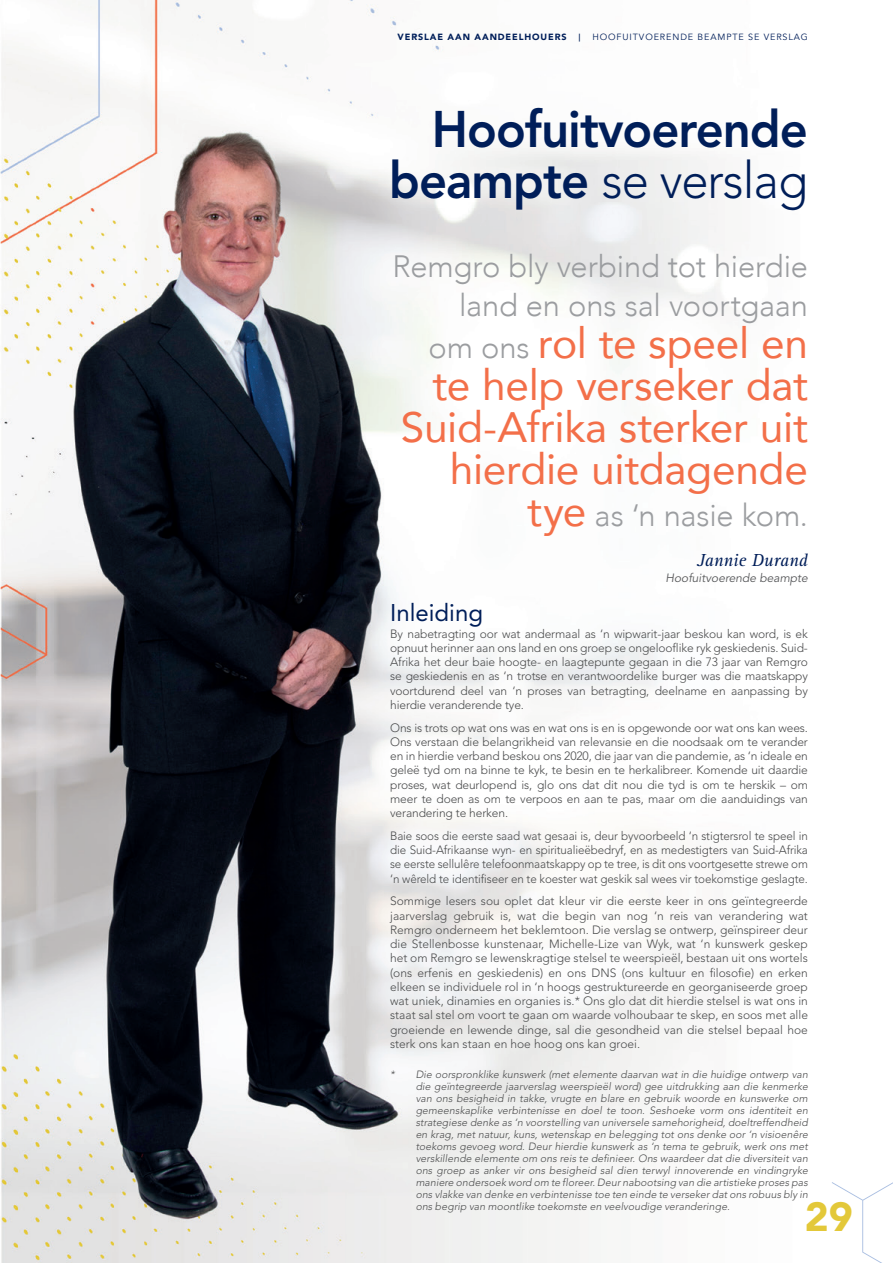
<style>
.page{position:relative;width:893px;height:1263px;background:#fff}
.page>*{position:absolute;margin:0;border:0;box-sizing:border-box;transform-origin:0 0}
.t1{font:800 51px/51px "Avenir LT Std";letter-spacing:-.02em;color:#001e59;text-align:right;scale:.96 1}
.Intro_Remgro_IAR_202{font:42.45px/42px "Avenir";letter-spacing:-.005em;color:#f36f49;text-align:right}
.t2{font:900 40.5px "Avenir LT Std";color:#e3c839}
.Intro_Remgro_IAR_202-2{font:300 30.9px/38.5px "Avenir";letter-spacing:-.005em;color:#9b9da0;text-align:right}
.heading_1_ES{font:24px "Avenir LT Std";color:#001e59}
.t3{font:italic 18px "Rotis Serif Std";color:#001e59}
.Body_copy_Remgro_JM2{font:300 12px/14.2px "Avenir LT Std";letter-spacing:-.01em;color:#4b4c4d;text-align:justify}
.t4{font:italic 12px "Avenir LT Std";color:#57585a}
.Footnote_Remgro_JM21{font:italic 300 10.5px/12px "Avenir LT Std";letter-spacing:.01em;color:#4b4c4d;text-align:justify}
.t5{font:9px "Avenir";letter-spacing:.1em;color:#001e59}
.s1{font-weight:900}
.s2{font-family:"Bodoni Svty Two ITCTT";font-weight:700}
.s3{font-weight:300}
.s4{font-weight:300;font-size:30.9px;color:#9b9da0}
.s5{font-weight:400;font-size:42.45px;color:#f36f49}
</style>
<div class="page">
<img style="left:0;top:0;width:729px;height:1263px">
<svg style="left:832px;top:1182px;width:61px;height:81px"></svg>
<p class="t5" style="left:398px;top:32px;width:412px"><span class="s1">VERSLAE AAN AANDEELHOUERS</span> <span class="s2">|</span> HOOFUITVOERENDE BEAMPTE SE VERSLAG</p>
<p class="t1" style="left:389px;top:104px;width:438px">Hoofuitvoerende beampte <span class="s3">se verslag</span></p>
<p class="Intro_Remgro_IAR_202-2" style="left:393px;top:247px;width:417px">Remgro bly verbind tot hierdie land en ons sal voortgaan</p>
<p class="Intro_Remgro_IAR_202" style="left:401px;top:321px;width:409px"><span class="s4">om ons</span> rol te speel en te help verseker dat<br>Suid-Afrika sterker uit hierdie uitdagende</p>
<p class="Intro_Remgro_IAR_202-2" style="left:527px;top:496px;width:282px"><span class="s5">tye</span> as ‘n nasie kom.</p>
<p class="t3" style="left:697px;top:550px;width:112px">Jannie Durand</p>
<p class="t4" style="left:665px;top:571px;width:144px">Hoofuitvoerende beampte</p>
<p class="heading_1_ES" style="left:390px;top:599px;width:94px">Inleiding</p>
<p class="Body_copy_Remgro_JM2" style="left:390px;top:626px;width:419px">By nabetragting oor wat andermaal as ‘n wipwarit-jaar beskou kan word, is ek opnuut herinner aan ons land en ons groep se ongelooflike ryk geskiedenis. Suid-Afrika het deur baie hoogte- en laagtepunte gegaan in die 73 jaar van Remgro se geskiedenis en as ‘n trotse en verantwoordelike burger was die maatskappy voortdurend deel van ‘n proses van betragting, deelname en aanpassing by hierdie veranderende tye.</p>
<p class="Body_copy_Remgro_JM2" style="left:390px;top:720px;width:419px">Ons is trots op wat ons was en wat ons is en is opgewonde oor wat ons kan wees.<br>Ons verstaan die belangrikheid van relevansie en die noodsaak om te verander en in hierdie verband beskou ons 2020, die jaar van die pandemie, as ‘n ideale en geleë tyd om na binne te kyk, te besin en te herkalibreer. Komende uit daardie proses, wat deurlopend is, glo ons dat dit nou die tyd is om te herskik – om meer te doen as om te verpoos en aan te pas, maar om die aanduidings van verandering te herken.</p>
<p class="Body_copy_Remgro_JM2" style="left:390px;top:828px;width:419px">Baie soos die eerste saad wat gesaai is, deur byvoorbeeld ‘n stigtersrol te speel in die Suid-Afrikaanse wyn- en spiritualieëbedryf, en as medestigters van Suid-Afrika se eerste sellulêre telefoonmaatskappy op te tree, is dit ons voortgesette strewe om ‘n wêreld te identifiseer en te koester wat geskik sal wees vir toekomstige geslagte.</p>
<p class="Body_copy_Remgro_JM2" style="left:390px;top:894px;width:419px">Sommige lesers sou oplet dat kleur vir die eerste keer in ons geïntegreerde jaarverslag gebruik is, wat die begin van nog ‘n reis van verandering wat Remgro onderneem het beklemtoon. Die verslag se ontwerp, geïnspireer deur die Stellenbosse kunstenaar, Michelle-Lize van Wyk, wat ‘n kunswerk geskep het om Remgro se lewenskragtige stelsel te weerspieël, bestaan uit ons wortels (ons erfenis en geskiedenis) en ons DNS (ons kultuur en filosofie) en erken elkeen se individuele rol in ‘n hoogs gestruktureerde en georganiseerde groep wat uniek, dinamies en organies is.* Ons glo dat dit hierdie stelsel is wat ons in staat sal stel om voort te gaan om waarde volhoubaar te skep, en soos met alle groeiende en lewende dinge, sal die gesondheid van die stelsel bepaal hoe sterk ons kan staan en hoe hoog ons kan groei.</p>
<p class="Footnote_Remgro_JM21" style="left:416px;top:1068px;width:394px;text-indent:-26px">* Die oorspronklike kunswerk (met elemente daarvan wat in die huidige ontwerp van die geïntegreerde jaarverslag weerspieël word) gee uitdrukking aan die kenmerke van ons besigheid in takke, vrugte en blare en gebruik woorde en kunswerke om gemeenskaplike verbintenisse en doel te toon. Seshoeke vorm ons identiteit en strategiese denke as ‘n voorstelling van universele samehorigheid, doeltreffendheid en krag, met natuur, kuns, wetenskap en belegging tot ons denke oor ‘n visioenêre toekoms gevoeg word. Deur hierdie kunswerk as ‘n tema te gebruik, werk ons met verskillende elemente om ons reis te definieer. Ons waardeer dat die diversiteit van ons groep as anker vir ons besigheid sal dien terwyl innoverende en vindingryke maniere ondersoek word om te floreer. Deur nabootsing van die artistieke proses pas ons vlakke van denke en verbintenisse toe ten einde te verseker dat ons robuus bly in ons begrip van moontlike toekomste en veelvoudige veranderinge.</p>
<p class="t2" style="left:805px;top:1192px;width:49px">29</p>
</div>
